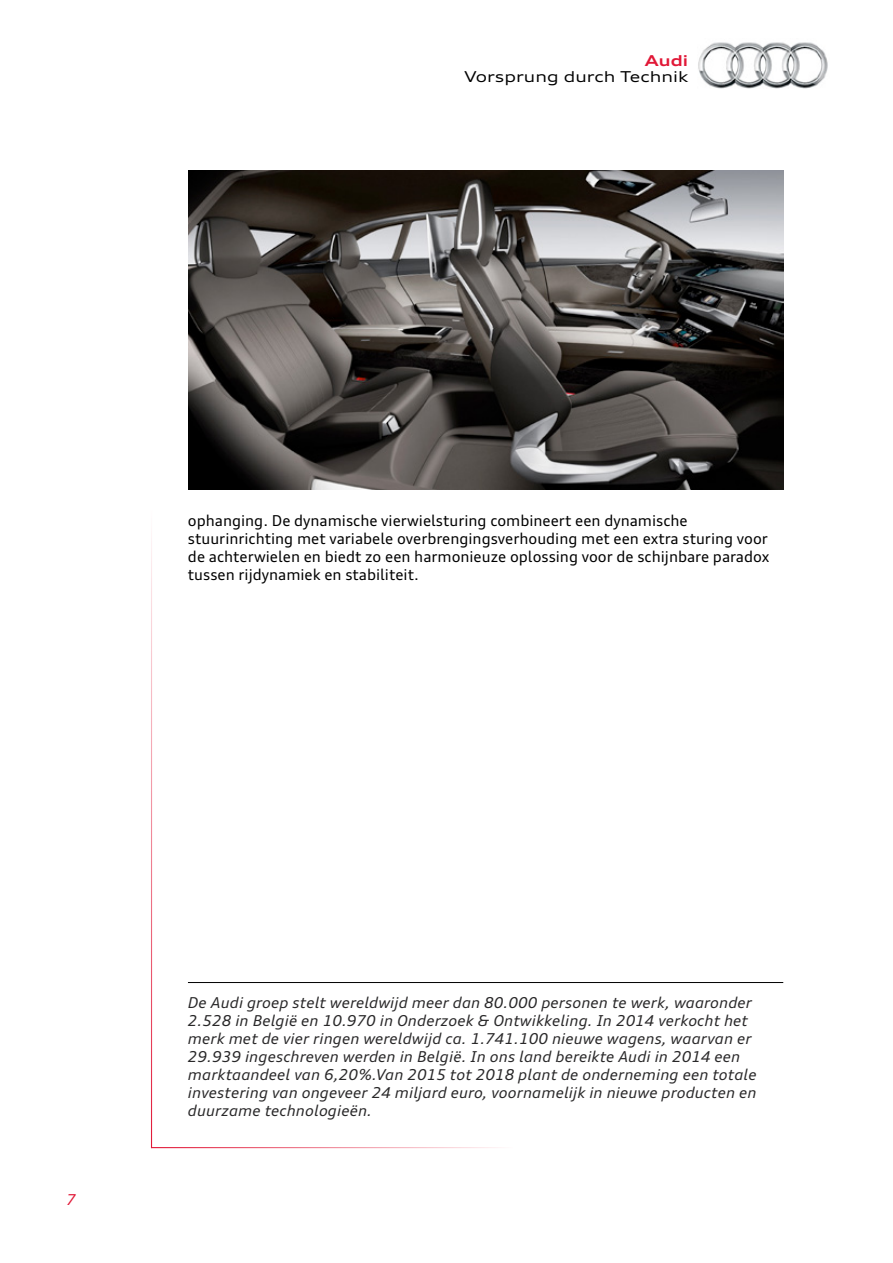
<style>
.page{position:relative;width:893px;height:1263px;background:#fff}
.page>*{position:absolute;margin:0;border:0;box-sizing:border-box;transform-origin:0 0}
.t1{font:italic 15px/18px "Audi Type";letter-spacing:.01em;color:#292829}
.t2{font:15px/18px "Audi Type";color:#000}
.t3{font:expanded 15px "Audi Type";color:#000}
.t4{font:700 expanded 15px "Audi Type";color:#e11837}
.t5{font:italic 15px "Audi Type";color:#e11837}
</style>
<div class="page">
<hr style="left:188px;top:982px;width:595px;height:1px;background:#000">
<img style="left:698px;top:42px;width:130px;height:47px">
<img style="left:188px;top:170px;width:595px;height:319px">
<p class="t4" style="left:645px;top:50px;width:45px">Audi</p>
<p class="t3" style="left:465px;top:67px;width:225px">Vorsprung durch Technik</p>
<p class="t2" style="left:188px;top:511px;width:583px">ophanging. De dynamische vierwielsturing combineert een dynamische stuurinrichting met variabele overbrengingsverhouding met een extra sturing voor de achterwielen en biedt zo een harmonieuze oplossing voor de schijnbare paradox tussen rijdynamiek en stabiliteit.</p>
<p class="t5" style="left:66px;top:1190px;width:11px">7</p>
<p class="t1" style="left:188px;top:994px;width:570px">De Audi groep stelt wereldwijd meer dan 80.000 personen te werk, waaronder 2.528 in België en 10.970 in Onderzoek &amp; Ontwikkeling. In 2014 verkocht het merk met de vier ringen wereldwijd ca. 1.741.100 nieuwe wagens, waarvan er 29.939 ingeschreven werden in België. In ons land bereikte Audi in 2014 een marktaandeel van 6,20%.Van 2015 tot 2018 plant de onderneming een totale investering van ongeveer 24 miljard euro, voornamelijk in nieuwe producten en duurzame technologieën.</p>
</div>
